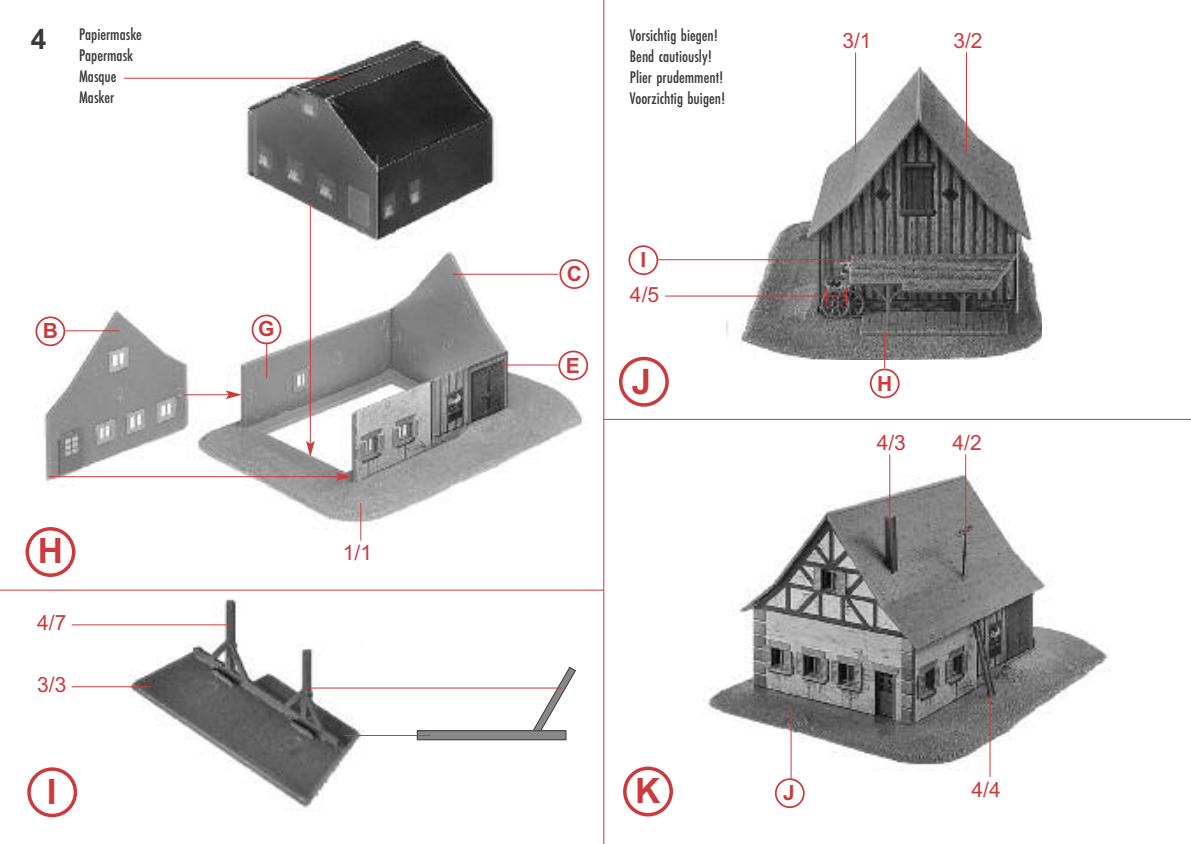
<style>
.page{position:relative;width:1191px;height:844px;background:#fff}
.page>*{position:absolute;margin:0;border:0;box-sizing:border-box;transform-origin:0 0}
.t1{font:700 35px "Arial";color:#cc3a3d}
.t2{font:700 28px "Arial";color:#39383a}
.t3{font:21px "Arial";color:#cc3a3d}
.t4{font:700 21px "Arial";color:#cc3a3d}
.t5{font:17.5px/21px "Futura EF Medium Con";color:#39383a}
</style>
<div class="page">
<hr style="left:603px;top:0;width:1px;height:843px;background:#cc3a3d">
<hr style="left:603px;top:419px;width:588px;height:1px;background:#cc3a3d">
<hr style="left:0;top:589px;width:604px;height:1px;background:#cc3a3d">
<img style="left:44px;top:39px;width:539px;height:490px">
<img style="left:128px;top:599px;width:235px;height:209px">
<img style="left:726px;top:58px;width:315px;height:301px">
<img style="left:703px;top:465px;width:406px;height:305px">
<svg style="left:35px;top:316px;width:30px;height:30px"></svg>
<svg style="left:559px;top:259px;width:30px;height:30px"></svg>
<svg style="left:558px;top:350px;width:30px;height:30px"></svg>
<svg style="left:251px;top:314px;width:30px;height:30px"></svg>
<hr style="left:360px;top:503px;width:1px;height:37px;background:#cc3a3d">
<hr style="left:72px;top:624px;width:157px;height:1px;background:#cc3a3d">
<hr style="left:72px;top:686px;width:79px;height:1px;background:#cc3a3d">
<hr style="left:124px;top:78px;width:217px;height:1px;background:#cc3a3d">
<hr style="left:66px;top:330px;width:54px;height:1px;background:#cc3a3d">
<hr style="left:266px;top:342px;width:1px;height:36px;background:#cc3a3d">
<hr style="left:884px;top:332px;width:1px;height:36px;background:#cc3a3d">
<hr style="left:453px;top:274px;width:105px;height:1px;background:#cc3a3d">
<hr style="left:855px;top:52px;width:1px;height:100px;background:#cc3a3d">
<hr style="left:966px;top:52px;width:1px;height:100px;background:#cc3a3d">
<hr style="left:889px;top:454px;width:1px;height:74px;background:#cc3a3d">
<hr style="left:965px;top:454px;width:1px;height:79px;background:#cc3a3d">
<hr style="left:989px;top:692px;width:1px;height:84px;background:#cc3a3d">
<hr style="left:790px;top:708px;width:1px;height:71px;background:#cc3a3d">
<hr style="left:658px;top:259px;width:200px;height:1px;background:#cc3a3d">
<hr style="left:665px;top:295px;width:181px;height:1px;background:#cc3a3d">
<svg style="left:826px;top:288px;width:1px;height:17px"></svg>
<svg style="left:846px;top:288px;width:1px;height:17px"></svg>
<hr style="left:500px;top:364px;width:58px;height:1px;background:#cc3a3d">
<hr style="left:184px;top:394px;width:45px;height:1px;background:#cc3a3d">
<svg style="left:226px;top:390px;width:16px;height:9px"></svg>
<hr style="left:49px;top:476px;width:290px;height:1px;background:#cc3a3d">
<svg style="left:336px;top:472px;width:16px;height:9px"></svg>
<hr style="left:310px;top:203px;width:1px;height:240px;background:#cc3a3d">
<svg style="left:306px;top:440px;width:9px;height:17px"></svg>
<svg style="left:26px;top:527px;width:49px;height:50px"></svg>
<svg style="left:27px;top:767px;width:50px;height:50px"></svg>
<svg style="left:619px;top:356px;width:50px;height:50px"></svg>
<svg style="left:623px;top:766px;width:50px;height:50px"></svg>
<svg style="left:531px;top:666px;width:45px;height:70px"></svg>
<div style="left:417px;top:730px;width:149px;height:9px;background:#888889"></div>
<div style="left:417px;top:730px;width:149px;height:10px;border:1px solid #39383a"></div>
<svg style="left:870px;top:368px;width:29px;height:30px"></svg>
<svg style="left:628px;top:245px;width:30px;height:30px"></svg>
<svg style="left:775px;top:778px;width:29px;height:29px"></svg>
<hr style="left:345px;top:734px;width:86px;height:1px;background:#cc3a3d">
<hr style="left:305px;top:687px;width:256px;height:1px;background:#cc3a3d">
<div style="left:628px;top:26px;width:114px;height:84px;background:#fff"></div>
<h2 class="t2" style="left:31px;top:23px;width:17px">4</h2>
<p class="t5" style="left:79px;top:24px;width:64px">Papiermaske<br>Papermask<br>Masque<br>Masker</p>
<p class="t5" style="left:630px;top:26px;width:97px">Vorsichtig biegen!<br>Bend cautiously!<br>Plier prudemment!<br>Voorzichtig buigen!</p>
<p class="t4" style="left:43px;top:318px;width:17px">B</p>
<p class="t4" style="left:258px;top:316px;width:18px">G</p>
<p class="t4" style="left:567px;top:261px;width:17px">C</p>
<p class="t4" style="left:566px;top:353px;width:16px">E</p>
<p class="t4" style="left:640px;top:247px;width:7px">I</p>
<p class="t3" style="left:630px;top:282px;width:31px">4/5</p>
<h1 class="t1" style="left:632px;top:361px;width:21px">J</h1>
<h1 class="t1" style="left:38px;top:530px;width:27px">H</h1>
<p class="t3" style="left:37px;top:610px;width:31px">4/7</p>
<p class="t3" style="left:37px;top:672px;width:31px">3/3</p>
<h1 class="t1" style="left:47px;top:770px;width:11px">I</h1>
<p class="t3" style="left:343px;top:540px;width:31px">1/1</p>
<h1 class="t1" style="left:635px;top:770px;width:27px">K</h1>
<p class="t3" style="left:842px;top:29px;width:31px">3/1</p>
<p class="t3" style="left:953px;top:29px;width:31px">3/2</p>
<p class="t4" style="left:877px;top:371px;width:17px">H</p>
<p class="t3" style="left:876px;top:430px;width:31px">4/3</p>
<p class="t3" style="left:952px;top:430px;width:31px">4/2</p>
<p class="t4" style="left:783px;top:780px;width:13px">J</p>
<p class="t3" style="left:971px;top:777px;width:31px">4/4</p>
</div>
